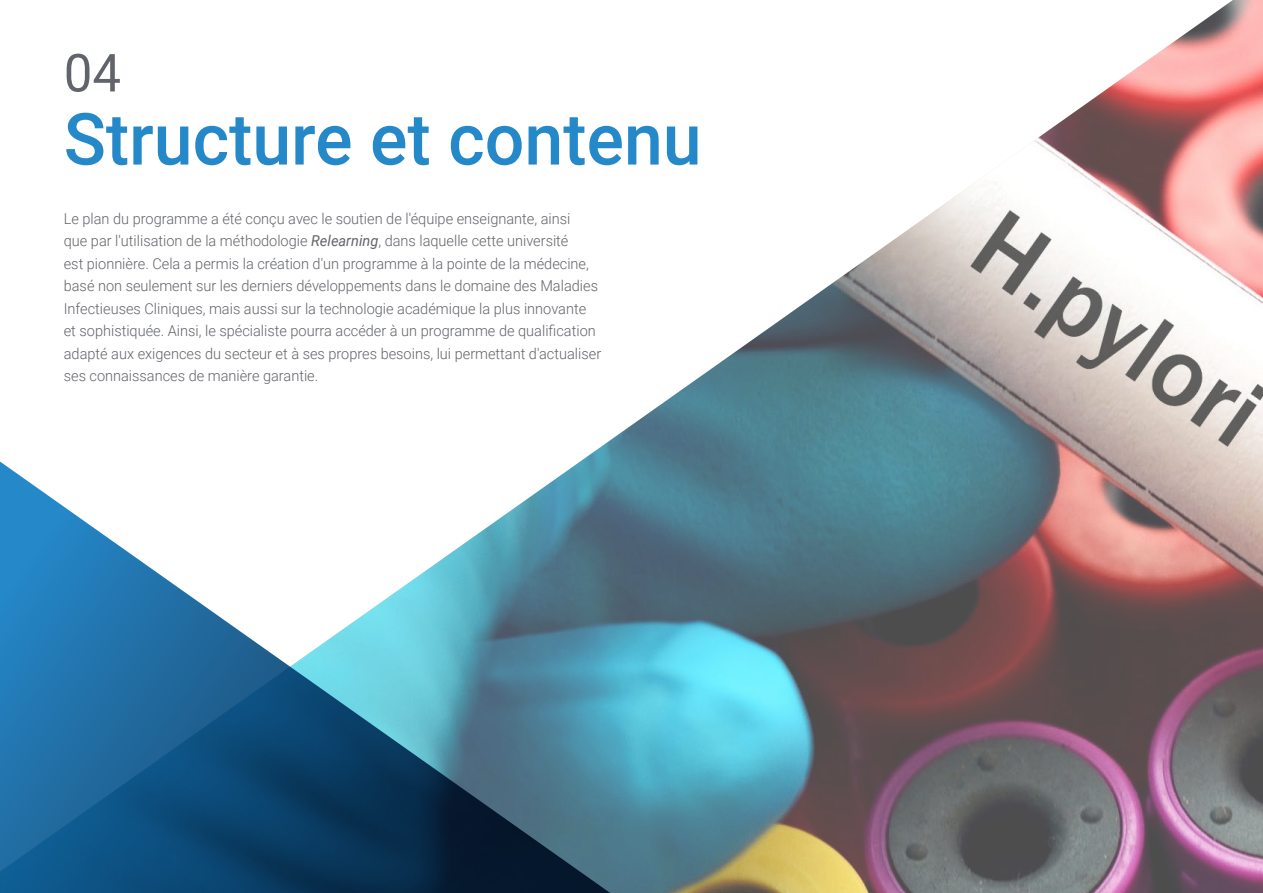
<style>
.page{position:relative;width:1263px;height:893px;background:#fff}
.page>*{position:absolute;margin:0;border:0;box-sizing:border-box;transform-origin:0 0}
.t1{font:500 72px "Roboto";color:#2488c9}
.t2{font:52.5px "Roboto";color:#61646a}
.t3{font:300 15px/22.5px "Roboto";color:#61646a}
.s1{font-weight:400;font-style:italic}
</style>
<div class="page">
<img style="left:602px;top:0;width:661px;height:893px">
<svg style="left:0;top:446px;width:640px;height:447px"></svg>
<h2 class="t2" style="left:64px;top:36px;width:59px">04</h2>
<h1 class="t1" style="left:64px;top:89px;width:639px">Structure et contenu</h1>
<p class="t3" style="left:64px;top:207px;width:539px">Le plan du programme a été conçu avec le soutien de l'équipe enseignante, ainsi<br>que par l'utilisation de la méthodologie <span class="s1">Relearning</span>, dans laquelle cette université<br>est pionnière. Cela a permis la création d'un programme à la pointe de la médecine, basé non seulement sur les derniers développements dans le domaine des Maladies Infectieuses Cliniques, mais aussi sur la technologie académique la plus innovante et sophistiquée. Ainsi, le spécialiste pourra accéder à un programme de qualification adapté aux exigences du secteur et à ses propres besoins, lui permettant d'actualiser ses connaissances de manière garantie.</p>
</div>
